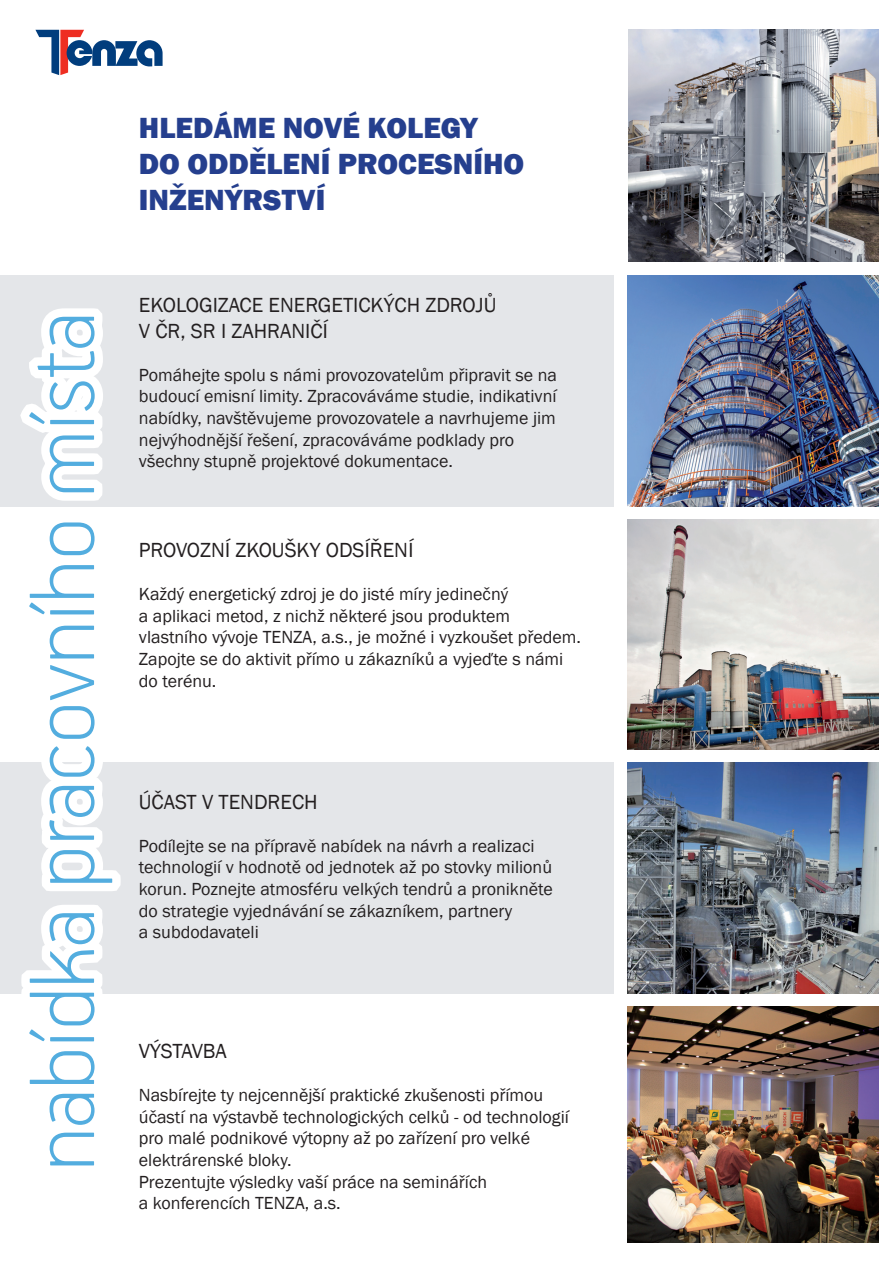
<style>
.page{position:relative;width:893px;height:1263px;background:#fff}
.page>*{position:absolute;margin:0;border:0;box-sizing:border-box;transform-origin:0 0}
.t1{font:100 100.95px "PF Handbook Pro";color:#53addf}
.t2{font:800 30px/36px "Franklin Gothic";color:#253f8e}
.t3{font:21px/25.2px "Franklin Gothic";color:#231f20}
.t4{font:18px/21.6px "Franklin Gothic";color:#231f20}
</style>
<div class="page">
<div style="left:0;top:762px;width:613px;height:232px;background:#e4e6e9"></div>
<div style="left:0;top:275px;width:613px;height:232px;background:#e4e6e9"></div>
<svg style="left:35px;top:30px;width:128px;height:45px"></svg>
<svg style="left:20px;top:308px;width:101px;height:686px"></svg>
<img style="left:627px;top:520px;width:252px;height:229px">
<img style="left:627px;top:275px;width:252px;height:232px">
<img style="left:628px;top:30px;width:251px;height:232px">
<img style="left:627px;top:1007px;width:252px;height:236px">
<img style="left:627px;top:762px;width:252px;height:232px">
<h2 class="t2" style="left:139px;top:110px;width:387px">HLEDÁME NOVÉ KOLEGY<br>DO ODDĚLENÍ PROCESNÍHO<br>INŽENÝRSTVÍ</h2>
<h1 class="t1" style="left:2px;top:1171px;width:860px;rotate:-90deg">nabídka pracovního místa</h1>
<p class="t3" style="left:139px;top:293px;width:359px">EKOLOGIZACE ENERGETICKÝCH ZDROJŮ<br>V ČR, SR I ZAHRANIČÍ</p>
<p class="t4" style="left:139px;top:364px;width:420px">Pomáhejte spolu s námi provozovatelům připravit se na budoucí emisní limity. Zpracováváme studie, indikativní nabídky, navštěvujeme provozovatele a navrhujeme jim nejvýhodnější řešení, zpracováváme podklady pro všechny stupně projektové dokumentace.</p>
<p class="t3" style="left:139px;top:538px;width:276px">PROVOZNÍ ZKOUŠKY ODSÍŘENÍ</p>
<p class="t4" style="left:139px;top:584px;width:444px">Každý energetický zdroj je do jisté míry jedinečný<br>a aplikaci metod, z nichž některé jsou produktem vlastního vývoje TENZA, a.s., je možné i vyzkoušet předem.<br>Zapojte se do aktivit přímo u zákazníků a vyjeďte s námi do terénu.</p>
<p class="t3" style="left:139px;top:789px;width:180px">ÚČAST V TENDRECH</p>
<p class="t4" style="left:139px;top:835px;width:415px">Podílejte se na přípravě nabídek na návrh a realizaci technologií v hodnotě od jednotek až po stovky milionů korun. Poznejte atmosféru velkých tendrů a pronikněte do strategie vyjednávání se zákazníkem, partnery<br>a subdodavateli</p>
<p class="t3" style="left:139px;top:1039px;width:89px">VÝSTAVBA</p>
<p class="t4" style="left:139px;top:1085px;width:432px">Nasbírejte ty nejcennější praktické zkušenosti přímou účastí na výstavbě technologických celků - od technologií pro malé podnikové výtopny až po zařízení pro velké elektrárenské bloky.<br>Prezentujte výsledky vaší práce na seminářích<br>a konferencích TENZA, a.s.</p>
</div>
